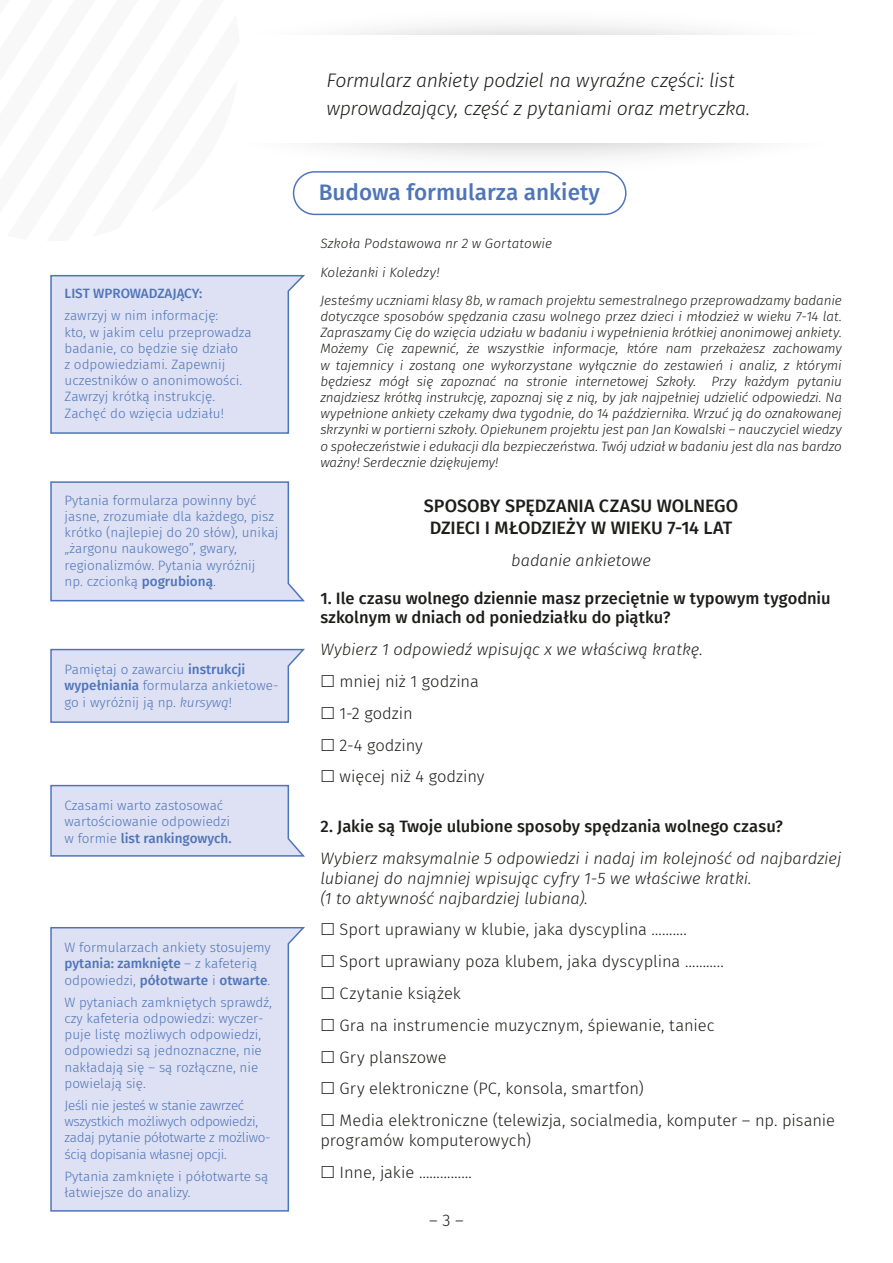
<style>
.page{position:relative;width:893px;height:1263px;background:#fff}
.page>*{position:absolute;margin:0;border:0;box-sizing:border-box;transform-origin:0 0}
.t1{font:500 22.5px "Fira Sans";color:#4f75b9}
.t2{font:italic 300 19.5px/28.5px "Fira Sans";letter-spacing:-.015em;color:#1d1d1b}
.t3{font:500 18px/21.6px "Fira Sans";letter-spacing:-.005em;color:#1d1d1b;text-align:center}
.t4{font:300 16.5px/31.8px "Fira Sans";letter-spacing:-.005em;color:#1d1d1b}
.t5{font:italic 300 16.5px/31.8px "Fira Sans";letter-spacing:-.005em;color:#1d1d1b}
.t6{font:500 16.5px/19.8px "Fira Sans";color:#1d1d1b}
.t7{font:italic 300 13.5px/16.2px "Fira Sans";letter-spacing:-.005em;color:#1d1d1b}
.t8{font:300 13.5px/16.2px "Fira Sans";color:#4f75b9}
.t9{font:300 13.5px/16.2px "Fira Sans";letter-spacing:-.025em;color:#4f75b9}
.s1{font-weight:500}
.s2{font-style:italic}
.s3{font-weight:500;font-style:normal}
</style>
<div class="page">
<div style="left:293px;top:171px;width:334px;height:44px;border:2px solid #4f75b9;border-radius:21px"></div>
<img style="left:292px;top:24px;width:464px;height:173px">
<div style="left:0;top:36px;width:893px;height:107px;background:#fff"></div>
<svg style="left:50px;top:274px;width:255px;height:160px;background:#dbdff1"></svg>
<svg style="left:50px;top:927px;width:255px;height:285px;background:#dce0f2"></svg>
<svg style="left:50px;top:648px;width:255px;height:75px;background:#d8ddf0"></svg>
<svg style="left:50px;top:481px;width:255px;height:121px;background:#dbdff1"></svg>
<svg style="left:50px;top:784px;width:255px;height:73px;background:#d9ddf0"></svg>
<p class="t8" style="left:65px;top:282px;width:155px;line-height:22.2px"><span class="s1">LIST WPROWADZAJĄCY: </span>zawrzyj w nim informację:</p>
<p class="t8" style="left:65px;top:324px;width:189px">kto, w jakim celu przeprowadza badanie, co będzie się działo<br>z odpowiedziami. Zapewnij uczestników o anonimowości.<br>Zawrzyj krótką instrukcję.<br>Zachęć do wzięcia udziału!</p>
<p class="t8" style="left:65px;top:492px;width:216px">Pytania formularza powinny być jasne, zrozumiałe dla każdego, pisz krótko (najlepiej do 20 słów), unikaj „żargonu naukowego”, gwary, regionalizmów. Pytania wyróżnij<br>np. czcionką <span class="s1">pogrubioną</span>.</p>
<p class="t8" style="left:65px;top:661px;width:215px">Pamiętaj o zawarciu <span class="s1">instrukcji wypełniania</span> formularza ankietowe&shy;go i wyróżnij ją np. <span class="s2">kursywą</span>!</p>
<p class="t8" style="left:65px;top:797px;width:169px">Czasami warto zastosować wartościowanie odpowiedzi w formie <span class="s1">list rankingowych.</span></p>
<p class="t8" style="left:65px;top:939px;width:208px">W formularzach ankiety stosujemy <span class="s1">pytania: zamknięte</span> – z kafeterią odpowiedzi, <span class="s1">półotwarte</span> i <span class="s1">otwarte</span>.</p>
<p class="t8" style="left:65px;top:994px;width:209px">W pytaniach zamkniętych sprawdź, czy kafeteria odpowiedzi: wyczer&shy;puje listę możliwych odpowiedzi, odpowiedzi są jednoznaczne, nie nakładają się – są rozłączne, nie powielają się.</p>
<p class="t9" style="left:65px;top:1097px;width:207px">Jeśli nie jesteś w stanie zawrzeć wszystkich możliwych odpowiedzi, zadaj pytanie półotwarte z możliwo&shy;ścią dopisania własnej opcji.</p>
<p class="t8" style="left:65px;top:1168px;width:205px">Pytania zamknięte i półotwarte są łatwiejsze do analizy.</p>
<p class="t2" style="left:327px;top:66px;width:425px">Formularz ankiety podziel na wyraźne części: list wprowadzający, część z pytaniami oraz metryczka.</p>
<h1 class="t1" style="left:319px;top:174px;width:283px">Budowa formularza ankiety</h1>
<p class="t7" style="left:320px;top:230px;width:523px;line-height:28.2px">Szkoła Podstawowa nr 2 w Gortatowie<br>Koleżanki i Koledzy!<br>Jesteśmy uczniami klasy 8b, w ramach projektu semestralnego przeprowadzamy badanie</p>
<p class="t7" style="left:320px;top:308px;width:523px;text-align:justify">dotyczące sposobów spędzania czasu wolnego przez dzieci i młodzież w wieku 7-14 lat.<br>Zapraszamy Cię do wzięcia udziału w badaniu i wypełnienia krótkiej anonimowej ankiety.<br>Możemy Cię zapewnić, że wszystkie informacje, które nam przekażesz zachowamy w tajemnicy i zostaną one wykorzystane wyłącznie do zestawień i analiz, z którymi będziesz mógł się zapoznać na stronie internetowej Szkoły. Przy każdym pytaniu znajdziesz krótką instrukcję, zapoznaj się z nią, by jak najpełniej udzielić odpowiedzi. Na wypełnione ankiety czekamy dwa tygodnie, do 14 października. Wrzuć ją do oznakowanej skrzynki w portierni szkoły. Opiekunem projektu jest pan Jan Kowalski – nauczyciel wiedzy o społeczeństwie i edukacji dla bezpieczeństwa. Twój udział w badaniu jest dla nas bardzo ważny! Serdecznie dziękujemy!</p>
<p class="t3" style="left:424px;top:494px;width:316px">SPOSOBY SPĘDZANIA CZASU WOLNEGO<br>DZIECI I MŁODZIEŻY W WIEKU 7-14 LAT</p>
<p class="t5" style="left:511px;top:544px;width:141px">badanie ankietowe</p>
<p class="t6" style="left:320px;top:587px;width:512px">1. Ile czasu wolnego dziennie masz przeciętnie w typowym tygodniu szkolnym w dniach od poniedziałku do piątku?</p>
<p class="t4" style="left:340px;top:633px;width:365px;text-indent:-19px"><span class="s2">Wybierz 1 odpowiedź wpisując x we właściwą kratkę. </span>mniej niż 1 godzina<br>1-2 godzin<br>2-4 godziny<br>więcej niż 4 godziny</p>
<p class="t5" style="left:320px;top:810px;width:523px"><span class="s3">2. Jakie są Twoje ulubione sposoby spędzania wolnego czasu?<br></span>Wybierz maksymalnie 5 odpowiedzi i nadaj im kolejność od najbardziej</p>
<p class="t5" style="left:320px;top:868px;width:433px;line-height:19.8px">lubianej do najmniej wpisując cyfry 1-5 we właściwe kratki. (1 to aktywność najbardziej lubiana).</p>
<p class="t4" style="left:340px;top:914px;width:497px">Sport uprawiany w klubie, jaka dyscyplina ……….<br>Sport uprawiany poza klubem, jaka dyscyplina ………..<br>Czytanie książek<br>Gra na instrumencie muzycznym, śpiewanie, taniec<br>Gry planszowe<br>Gry elektroniczne (PC, konsola, smartfon)<br>Media elektroniczne (telewizja, socialmedia, komputer – np. pisanie</p>
<p class="t4" style="left:340px;top:1124px;width:193px;text-indent:-19px">programów komputerowych)<br>Inne, jakie ……………</p>
<p class="t4" style="left:429px;top:1204px;width:36px">– 3 –</p>
</div>
